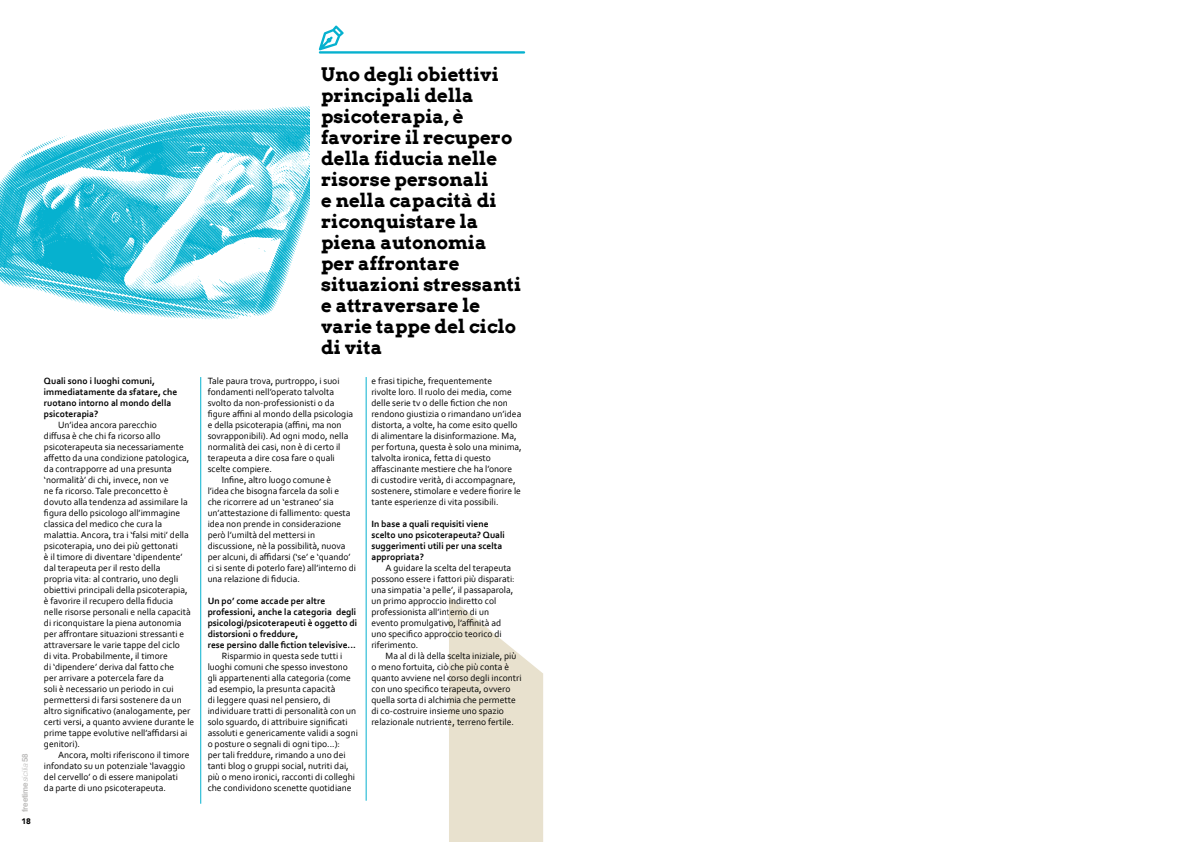
<style>
.page{position:relative;width:1191px;height:842px;background:#fff}
.page>*{position:absolute;margin:0;border:0;box-sizing:border-box;transform-origin:0 0}
.t1{font:700 18.7px/21px "Arvo";color:#000}
.t2{font:9.5px/11px "Corbel";color:#000}
.t3{font:700 9.5px/11px "Corbel";color:#000}
.t4{font:700 8px "Helvetica";letter-spacing:-.025em;color:#bebdbc}
.t5{font:900 8px "Avenir";color:#000}
.s1{font-weight:300;font-style:italic}
</style>
<div class="page">
<hr style="left:200px;top:377px;width:1px;height:427px;background:#06b1cf">
<hr style="left:366px;top:377px;width:1px;height:424px;background:#06b1cf">
<hr style="left:319px;top:51px;width:206px;height:3px;background:#06b1cf">
<svg style="left:319px;top:26px;width:25px;height:24px"></svg>
<img style="left:0;top:106px;width:309px;height:214px">
<svg style="left:449px;top:597px;width:94px;height:245px"></svg>
<p class="t4" style="left:19px;top:812px;width:60px;rotate:-90deg">freetime<span class="s1">sicilia</span> 58</p>
<p class="t5" style="left:22px;top:815px;width:11px">18</p>
<p class="t3" style="left:44px;top:375px;width:135px">Quali sono i luoghi comuni, immediatamente da sfatare, che ruotano intorno al mondo della psicoterapia?</p>
<p class="t2" style="left:44px;top:419px;width:152px;text-indent:14px">Un’idea ancora parecchio<br>diffusa è che chi fa ricorso allo psicoterapeuta sia necessariamente affetto da una condizione patologica, da contrapporre ad una presunta ‘normalità’ di chi, invece, non ve<br>ne fa ricorso. Tale preconcetto è dovuto alla tendenza ad assimilare la figura dello psicologo all’immagine classica del medico che cura la malattia. Ancora, tra i ‘falsi miti’ della psicoterapia, uno dei più gettonati<br>è il timore di diventare ‘dipendente’ dal terapeuta per il resto della<br>propria vita: al contrario, uno degli obiettivi principali della psicoterapia, è favorire il recupero della fiducia nelle risorse personali e nella capacità di riconquistare la piena autonomia per affrontare situazioni stressanti e attraversare le varie tappe del ciclo<br>di vita. Probabilmente, il timore<br>di ‘dipendere’ deriva dal fatto che<br>per arrivare a potercela fare da<br>soli è necessario un periodo in cui permettersi di farsi sostenere da un altro significativo (analogamente, per certi versi, a quanto avviene durante le prime tappe evolutive nell’affidarsi ai genitori).</p>
<p class="t2" style="left:44px;top:749px;width:147px;text-indent:14px">Ancora, molti riferiscono il timore infondato su un potenziale ‘lavaggio del cervello’ o di essere manipolati da parte di uno psicoterapeuta.</p>
<p class="t1" style="left:321px;top:64px;width:202px">Uno degli obiettivi principali della psicoterapia, è favorire il recupero della fiducia nelle risorse personali<br>e nella capacità di riconquistare la piena autonomia per affrontare situazioni stressanti e attraversare le varie tappe del ciclo di vita</p>
<p class="t2" style="left:208px;top:375px;width:133px">Tale paura trova, purtroppo, i suoi</p>
<p class="t2" style="left:208px;top:386px;width:128px">fondamenti nell’operato talvolta</p>
<p class="t2" style="left:208px;top:397px;width:128px">svolto da non-professionisti o da</p>
<p class="t2" style="left:208px;top:408px;width:147px">figure affini al mondo della psicologia</p>
<p class="t2" style="left:208px;top:419px;width:135px">e della psicoterapia (affini, ma non</p>
<p class="t2" style="left:208px;top:430px;width:142px">sovrapponibili). Ad ogni modo, nella</p>
<p class="t2" style="left:208px;top:441px;width:134px">normalità dei casi, non è di certo il</p>
<p class="t2" style="left:208px;top:452px;width:129px">terapeuta a dire cosa fare o quali</p>
<p class="t2" style="left:208px;top:463px;width:66px">scelte compiere.</p>
<p class="t2" style="left:222px;top:474px;width:111px">Infine, altro luogo comune è</p>
<p class="t2" style="left:208px;top:485px;width:133px">l’idea che bisogna farcela da soli e</p>
<p class="t2" style="left:208px;top:496px;width:128px">che ricorrere ad un ‘estraneo’ sia</p>
<p class="t2" style="left:208px;top:507px;width:144px">un’attestazione di fallimento: questa</p>
<p class="t2" style="left:208px;top:518px;width:135px">idea non prende in considerazione</p>
<p class="t2" style="left:208px;top:529px;width:109px">però l’umiltà del mettersi in</p>
<p class="t2" style="left:208px;top:540px;width:139px">discussione, nè la possibilità, nuova</p>
<p class="t2" style="left:208px;top:551px;width:144px">per alcuni, di affidarsi (‘se’ e ‘quando’</p>
<p class="t2" style="left:208px;top:562px;width:150px">ci si sente di poterlo fare) all’interno di</p>
<p class="t2" style="left:208px;top:573px;width:94px">una relazione di fiducia.</p>
<p class="t3" style="left:208px;top:595px;width:151px">Un po’ come accade per altre professioni, anche la categoria degli psicologi/psicoterapeuti è oggetto di distorsioni o freddure,<br>rese persino dalle fiction televisive...</p>
<p class="t2" style="left:208px;top:650px;width:152px;text-indent:14px">Risparmio in questa sede tutti i luoghi comuni che spesso investono gli appartenenti alla categoria (come ad esempio, la presunta capacità<br>di leggere quasi nel pensiero, di individuare tratti di personalità con un solo sguardo, di attribuire significati assoluti e genericamente validi a sogni o posture o segnali di ogni tipo...):<br>per tali freddure, rimando a uno dei tanti blog o gruppi social, nutriti dai, più o meno ironici, racconti di colleghi che condividono scenette quotidiane</p>
<p class="t2" style="left:371px;top:375px;width:152px">e frasi tipiche, frequentemente<br>rivolte loro. Il ruolo dei media, come delle serie tv o delle fiction che non rendono giustizia o rimandano un’idea distorta, a volte, ha come esito quello di alimentare la disinformazione. Ma, per fortuna, questa è solo una minima, talvolta ironica, fetta di questo affascinante mestiere che ha l’onore di custodire verità, di accompagnare, sostenere, stimolare e vedere fiorire le tante esperienze di vita possibili.</p>
<p class="t3" style="left:371px;top:518px;width:135px">In base a quali requisiti viene scelto uno psicoterapeuta? Quali suggerimenti utili per una scelta appropriata?</p>
<p class="t2" style="left:371px;top:562px;width:145px;text-indent:14px">A guidare la scelta del terapeuta possono essere i fattori più disparati: una simpatia ‘a pelle’, il passaparola, un primo approccio indiretto col professionista all’interno di un evento promulgativo, l’affinità ad uno specifico approccio teorico di riferimento.</p>
<p class="t2" style="left:371px;top:650px;width:152px;text-indent:14px">Ma al di là della scelta iniziale, più o meno fortuita, ciò che più conta è quanto avviene nel corso degli incontri con uno specifico terapeuta, ovvero quella sorta di alchimia che permette di co-costruire insieme uno spazio relazionale nutriente, terreno fertile.</p>
</div>
